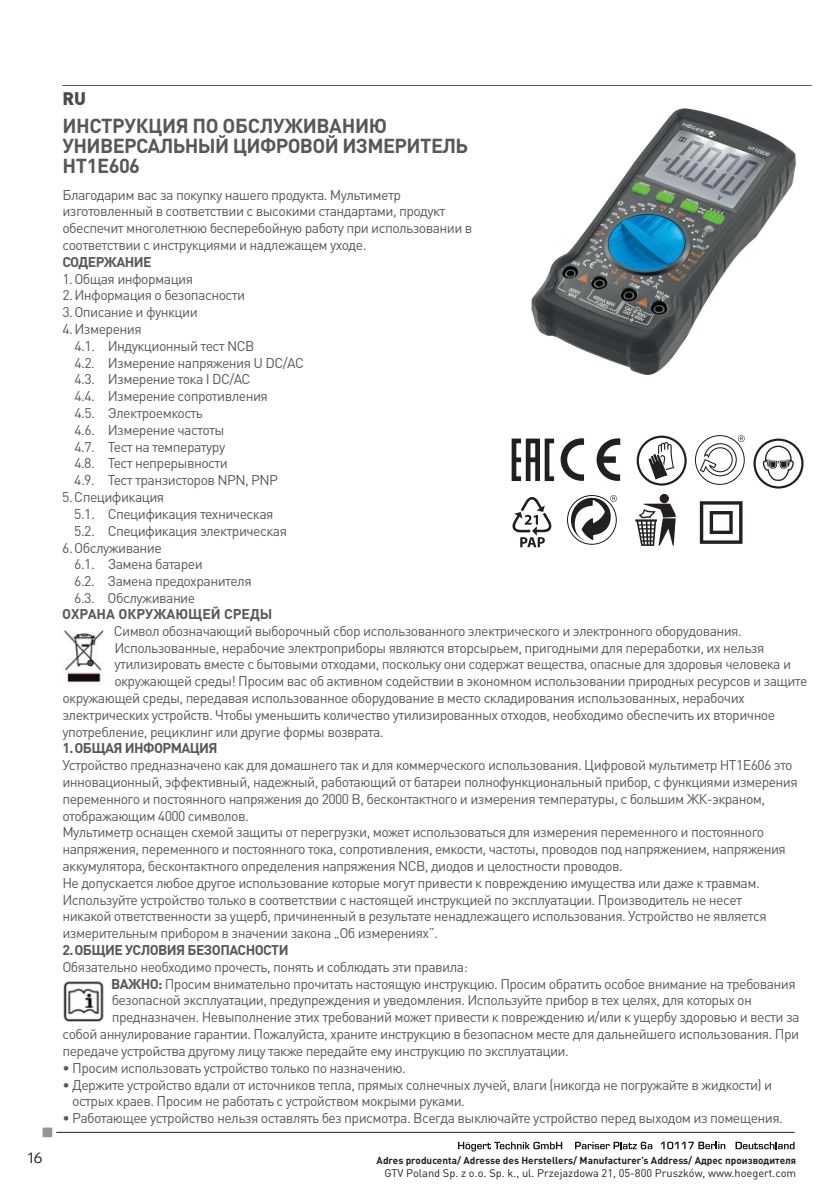
<style>
.page{position:relative;width:840px;height:1191px;background:#fff}
.page>*{position:absolute;margin:0;border:0;box-sizing:border-box;transform-origin:0 0}
.t1{font:700 20px/20px "DIN Pro";letter-spacing:-.03em;color:#57585a}
.t2{font:900 18px "DIN Pro";color:#4b4c4d}
.t3{font:16px "Merel";color:#231f20}
.t4{font:14px/16.8px "DIN Pro";letter-spacing:-.04em;color:#57585a}
.t5{font:700 14px "DIN Pro";letter-spacing:-.04em;color:#57585a}
.t6{font:700 14px "DIN Pro";color:#57585a}
.t7{font:11px "DIN Pro";color:#231f20}
.t8{font:700 10px "DIN Pro";color:#231f20}
.s1{font-weight:700}
</style>
<div class="page">
<svg style="left:43px;top:1127px;width:9px;height:10px"></svg>
<hr style="left:56px;top:1131px;width:738px;height:1px;background:#231f20">
<svg style="left:457px;top:1141px;width:105px;height:10px"></svg>
<svg style="left:575px;top:1141px;width:77px;height:8px"></svg>
<svg style="left:660px;top:1141px;width:65px;height:8px"></svg>
<svg style="left:735px;top:1141px;width:59px;height:8px"></svg>
<hr style="left:62px;top:85px;width:749px;height:1px;background:#57585a">
<img style="left:64px;top:629px;width:40px;height:54px">
<img style="left:63px;top:981px;width:41px;height:40px">
<img style="left:531px;top:108px;width:265px;height:267px">
<svg style="left:635px;top:494px;width:40px;height:52px"></svg>
<svg style="left:512px;top:497px;width:40px;height:50px"></svg>
<svg style="left:567px;top:495px;width:49px;height:50px"></svg>
<svg style="left:694px;top:435px;width:50px;height:50px"></svg>
<svg style="left:753px;top:438px;width:51px;height:51px"></svg>
<svg style="left:699px;top:501px;width:43px;height:43px"></svg>
<svg style="left:596px;top:438px;width:24px;height:43px"></svg>
<svg style="left:560px;top:438px;width:23px;height:43px"></svg>
<svg style="left:511px;top:438px;width:42px;height:43px"></svg>
<svg style="left:636px;top:435px;width:51px;height:51px"></svg>
<p class="t2" style="left:62px;top:86px;width:25px">RU</p>
<h1 class="t1" style="left:62px;top:115px;width:407px">ИНСТРУКЦИЯ ПО ОБСЛУЖИВАНИЮ<br>УНИВЕРСАЛЬНЫЙ ЦИФРОВОЙ ИЗМЕРИТЕЛЬ<br>HT1E606</h1>
<p class="t4" style="left:62px;top:185px;width:411px">Благодарим вас за покупку нашего продукта. Мультиметр изготовленный в соответствии с высокими стандартами, продукт обеспечит многолетнюю бесперебойную работу при использовании в соответствии с инструкциями и надлежащем уходе.</p>
<p class="t5" style="left:62px;top:252px;width:91px">СОДЕРЖАНИЕ</p>
<p class="t4" style="left:62px;top:269px;width:184px">1.Общая информация<br>2.Информация о безопасности<br>3.Описание и функции<br>4.Измерения</p>
<p class="t4" style="left:74px;top:337px;width:181px">4.1. Индукционный тест NCВ</p>
<p class="t4" style="left:74px;top:353px;width:231px">4.2. Измерение напряжения U DC/AC</p>
<p class="t4" style="left:74px;top:370px;width:177px">4.3. Измерение тока I DC/AC</p>
<p class="t4" style="left:74px;top:387px;width:195px">4.4. Измерение сопротивления</p>
<p class="t4" style="left:74px;top:404px;width:130px">4.5. Электроемкость</p>
<p class="t4" style="left:74px;top:421px;width:152px">4.6. Измерение частоты</p>
<p class="t4" style="left:74px;top:437px;width:152px">4.7. Тест на температуру</p>
<p class="t4" style="left:74px;top:454px;width:155px">4.8. Тест непрерывности</p>
<p class="t4" style="left:74px;top:471px;width:205px">4.9. Тест транзисторов NPN, PNP</p>
<p class="t4" style="left:62px;top:488px;width:103px">5.Спецификация</p>
<p class="t4" style="left:74px;top:505px;width:200px">5.1. Спецификация техническая</p>
<p class="t4" style="left:74px;top:521px;width:214px">5.2. Спецификация электрическая</p>
<p class="t4" style="left:62px;top:538px;width:101px">6.Обслуживание</p>
<p class="t4" style="left:74px;top:555px;width:130px">6.1. Замена батареи</p>
<p class="t4" style="left:74px;top:572px;width:179px">6.2. Замена предохранителя</p>
<p class="t4" style="left:74px;top:589px;width:122px">6.3. Обслуживание</p>
<p class="t6" style="left:62px;top:604px;width:212px">ОХРАНА ОКРУЖАЮЩЕЙ СРЕДЫ</p>
<p class="t4" style="left:114px;top:621px;width:629px">Символ обозначающий выборочный сбор использованного электрического и электронного оборудования.</p>
<p class="t4" style="left:114px;top:638px;width:651px">Использованные, нерабочие электроприборы являются вторсырьем, пригодными для переработки, их нельзя</p>
<p class="t4" style="left:114px;top:655px;width:678px">утилизировать вместе с бытовыми отходами, поскольку они содержат вещества, опасные для здоровья человека и</p>
<p class="t4" style="left:114px;top:672px;width:694px">окружающей среды! Просим вас об активном содействии в экономном использовании природных ресурсов и защите</p>
<p class="t4" style="left:62px;top:689px;width:683px">окружающей среды, передавая использованное оборудование в место складирования использованных, нерабочих</p>
<p class="t4" style="left:62px;top:705px;width:714px">электрических устройств. Чтобы уменьшить количество утилизированных отходов, необходимо обеспечить их вторичное</p>
<p class="t4" style="left:62px;top:722px;width:322px">употребление, рециклинг или другие формы возврата.</p>
<p class="t5" style="left:62px;top:739px;width:157px">1.ОБЩАЯ ИНФОРМАЦИЯ</p>
<p class="t4" style="left:62px;top:756px;width:736px">Устройство предназначено как для домашнего так и для коммерческого использования. Цифровой мультиметр HT1E606 это инновационный, эффективный, надежный, работающий от батареи полнофункциональный прибор, с функциями измерения переменного и постоянного напряжения до 2000 В, бесконтактного и измерения температуры, с большим ЖК-экраном, отображающим 4000 символов.<br>Мультиметр оснащен схемой защиты от перегрузки, может использоваться для измерения переменного и постоянного напряжения, переменного и постоянного тока, сопротивления, емкости, частоты, проводов под напряжением, напряжения аккумулятора, бесконтактного определения напряжения NCВ, диодов и целостности проводов.<br>Не допускается любое другое использование которые могут привести к повреждению имущества или даже к травмам.<br>Используйте устройство только в соответствии с настоящей инструкцией по эксплуатации. Производитель не несет<br>никакой ответственности за ущерб, причиненный в результате ненадлежащего использования. Устройство не является измерительным прибором в значении закона „Об измерениях”.</p>
<p class="t5" style="left:62px;top:940px;width:227px">2.ОБЩИЕ УСЛОВИЯ БЕЗОПАСНОСТИ</p>
<p class="t4" style="left:62px;top:957px;width:406px">Обязательно необходимо прочесть, понять и соблюдать эти правила:</p>
<p class="t4" style="left:111px;top:974px;width:685px"><span class="s1">ВАЖНО:</span> Просим внимательно прочитать настоящую инструкцию. Просим обратить особое внимание на требования</p>
<p class="t4" style="left:112px;top:991px;width:641px">безопасной эксплуатации, предупреждения и уведомления. Используйте прибор в тех целях, для которых он</p>
<p class="t4" style="left:112px;top:1008px;width:689px">предназначен. Невыполнение этих требований может привести к повреждению и/или к ущербу здоровью и вести за</p>
<p class="t4" style="left:62px;top:1025px;width:737px">собой аннулирование гарантии. Пожалуйста, храните инструкцию в безопасном месте для дальнейшего использования. При</p>
<p class="t4" style="left:62px;top:1041px;width:507px">передаче устройства другому лицу также передайте ему инструкцию по эксплуатации.</p>
<p class="t4" style="left:62px;top:1058px;width:345px">• Просим использовать устройство только по назначению.</p>
<p class="t4" style="left:72px;top:1075px;width:701px;text-indent:-10px">• Держите устройство вдали от источников тепла, прямых солнечных лучей, влаги (никогда не погружайте в жидкости) и острых краев. Просим не работать с устройством мокрыми руками.</p>
<p class="t4" style="left:62px;top:1109px;width:721px">• Работающее устройство нельзя оставлять без присмотра. Всегда выключайте устройство перед выходом из помещения.</p>
<p class="t3" style="left:28px;top:1145px;width:17px">16</p>
<p class="t8" style="left:376px;top:1153px;width:421px">Adres producenta/ Adresse des Herstellers/ Manufacturer’s Address/ Адрес производителя</p>
<p class="t7" style="left:384px;top:1165px;width:413px">GTV Poland Sp. z o.o. Sp. k., ul. Przejazdowa 21, 05-800 Pruszków, www.hoegert.com</p>
</div>
